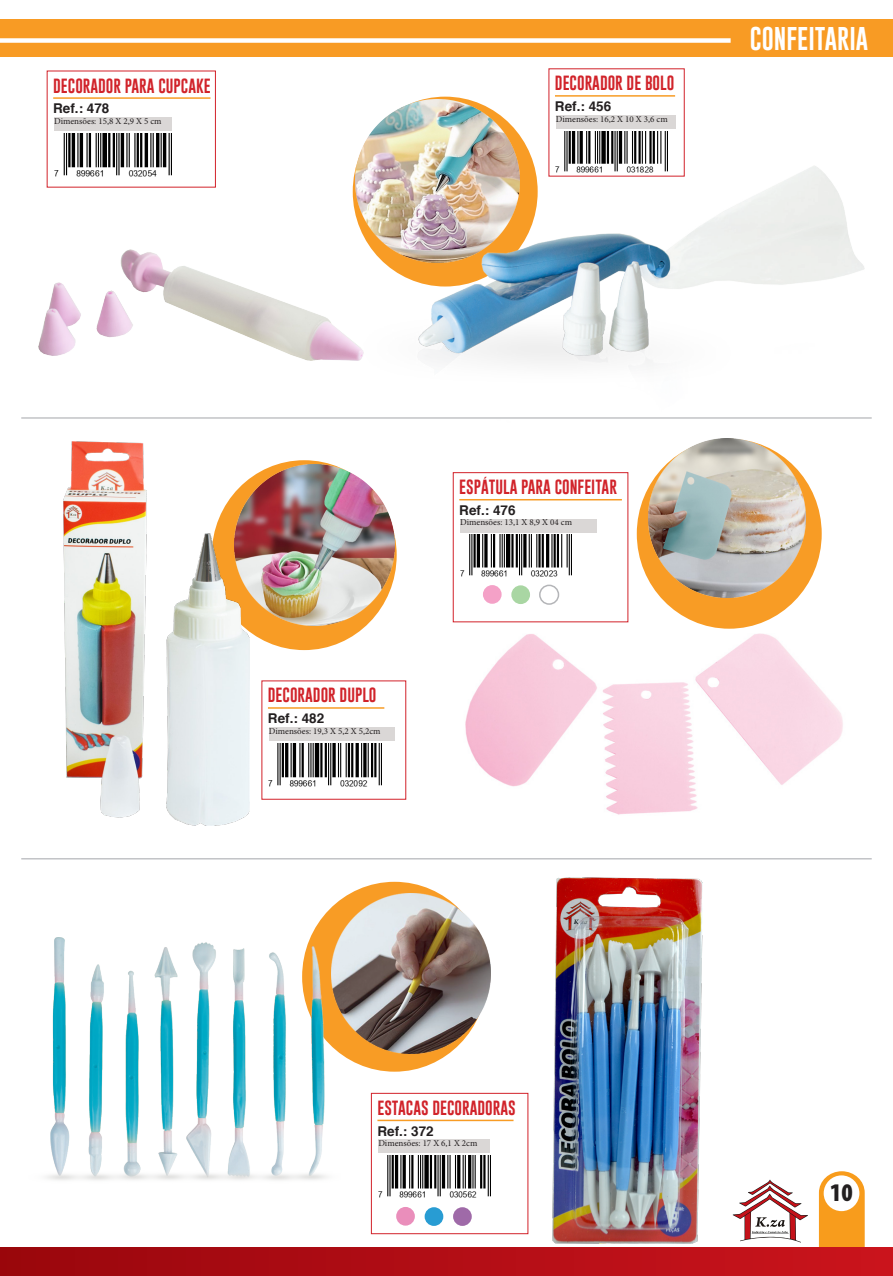
<style>
.page{position:relative;width:893px;height:1276px;background:#fff}
.page>*{position:absolute;margin:0;border:0;box-sizing:border-box;transform-origin:0 0}
.t1{font:900 condensed 25.5px "Myriad Pro";color:#231f20}
.t2{font:24px "Gobold Uplow";color:#fff}
.t3{font:15px "Gobold Uplow";color:#d1232a}
.t4{font:700 13.5px "Helvetica";color:#231f20}
.t5{font:9px "Minion Pro";color:#231f20}
</style>
<div class="page">
<svg style="left:733px;top:1179px;width:75px;height:63px"></svg>
<svg style="left:819px;top:1171px;width:46px;height:76px;background:#f8a634"></svg>
<div style="left:824px;top:1175px;width:35px;height:36px;background:#fff;border-radius:50%"></div>
<div style="left:0;top:1247px;width:893px;height:29px;background:linear-gradient(to right,#99060d,#cb141d)"></div>
<div style="left:0;top:19px;width:893px;height:38px;background:#f89b24"></div>
<div style="left:0;top:38px;width:731px;height:5px;background:#fff"></div>
<hr style="left:21px;top:417px;width:851px;height:2px;background:#c2c3c6">
<img style="left:38px;top:250px;width:326px;height:111px">
<hr style="left:53px;top:97px;width:157px;height:2px;background:#f89c25">
<div style="left:54px;top:117px;width:117px;height:14px;background:#dad7d6"></div>
<hr style="left:555px;top:95px;width:120px;height:2px;background:#f89c25">
<div style="left:556px;top:115px;width:119px;height:14px;background:#dad7d6"></div>
<img style="left:364px;top:166px;width:500px;height:253px">
<img style="left:355px;top:99px;width:164px;height:163px">
<hr style="left:268px;top:707px;width:116px;height:2px;background:#f89c25">
<div style="left:269px;top:727px;width:126px;height:14px;background:#dad7d6"></div>
<div style="left:212px;top:460px;width:185px;height:190px;background:#f89c25;border-radius:50%"></div>
<img style="left:63px;top:441px;width:186px;height:384px">
<img style="left:234px;top:464px;width:160px;height:161px">
<img style="left:460px;top:600px;width:383px;height:215px">
<hr style="left:459px;top:499px;width:163px;height:1px;background:#f89c25">
<div style="left:460px;top:519px;width:136px;height:14px;background:#dad7d6"></div>
<div style="left:453px;top:472px;width:175px;height:150px;border:1px solid #d2222a"></div>
<div style="left:637px;top:439px;width:185px;height:190px;background:#f89c25;border-radius:50%"></div>
<img style="left:649px;top:438px;width:157px;height:159px">
<hr style="left:21px;top:858px;width:851px;height:1px;background:#c2c3c6">
<hr style="left:377px;top:1119px;width:136px;height:2px;background:#f89c25">
<div style="left:378px;top:1139px;width:112px;height:14px;background:#dad7d6"></div>
<div style="left:371px;top:1093px;width:157px;height:141px;border:1px solid #d2222a"></div>
<div style="left:302px;top:882px;width:185px;height:189px;background:#f89c25;border-radius:50%"></div>
<img style="left:46px;top:937px;width:302px;height:243px">
<img style="left:331px;top:894px;width:160px;height:159px">
<div style="left:396px;top:1207px;width:19px;height:18px;background:#ea8ebb;border-radius:50%"></div>
<div style="left:425px;top:1207px;width:18px;height:19px;background:#289cd3;border-radius:50%"></div>
<div style="left:453px;top:1207px;width:19px;height:19px;background:#9f6aa8;border-radius:50%"></div>
<img style="left:552px;top:878px;width:151px;height:365px">
<img style="left:55px;top:133px;width:116px;height:43px">
<img style="left:556px;top:131px;width:111px;height:41px">
<img style="left:460px;top:535px;width:111px;height:41px">
<img style="left:269px;top:743px;width:113px;height:43px">
<img style="left:378px;top:1156px;width:113px;height:41px">
<div style="left:483px;top:585px;width:19px;height:19px;background:#f4a1c7;border-radius:50%"></div>
<div style="left:511px;top:585px;width:19px;height:19px;background:#a9d6a3;border-radius:50%"></div>
<div style="left:540px;top:585px;width:18px;height:19px;background:#fff;border-radius:50%"></div>
<div style="left:539px;top:584px;width:20px;height:21px;border:2px solid #b4b5b8;border-radius:50%"></div>
<p class="t3" style="left:53px;top:73px;width:159px">DECORADOR PARA CUPCAKE</p>
<p class="t5" style="left:54px;top:115px;width:109px">Dimensões: 15,8 X 2,9 X 5 cm</p>
<p class="t4" style="left:53px;top:98px;width:58px">Ref.: 478</p>
<p class="t3" style="left:555px;top:71px;width:121px">DECORADOR DE BOLO</p>
<p class="t5" style="left:556px;top:113px;width:113px">Dimensões: 16,2 X 10 X 3,6 cm</p>
<p class="t4" style="left:555px;top:95px;width:58px">Ref.: 456</p>
<p class="t2" style="left:750px;top:19px;width:120px">CONFEITARIA</p>
<p class="t3" style="left:268px;top:683px;width:110px">DECORADOR DUPLO</p>
<p class="t5" style="left:269px;top:725px;width:113px">Dimensões: 19,3 X 5,2 X 5,2cm</p>
<p class="t4" style="left:268px;top:707px;width:58px">Ref.: 482</p>
<p class="t3" style="left:459px;top:475px;width:159px">ESPÁTULA PARA CONFEITAR</p>
<p class="t5" style="left:460px;top:516px;width:113px">Dimensões: 13,1 X 8,9 X 04 cm</p>
<p class="t4" style="left:459px;top:499px;width:58px">Ref.: 476</p>
<p class="t3" style="left:377px;top:1095px;width:140px">ESTACAS DECORADORAS</p>
<p class="t5" style="left:378px;top:1137px;width:101px">Dimensões: 17 X 6,1 X 2cm</p>
<p class="t4" style="left:377px;top:1120px;width:58px">Ref.: 372</p>
<p class="t1" style="left:830px;top:1178px;width:24px">10</p>
</div>
